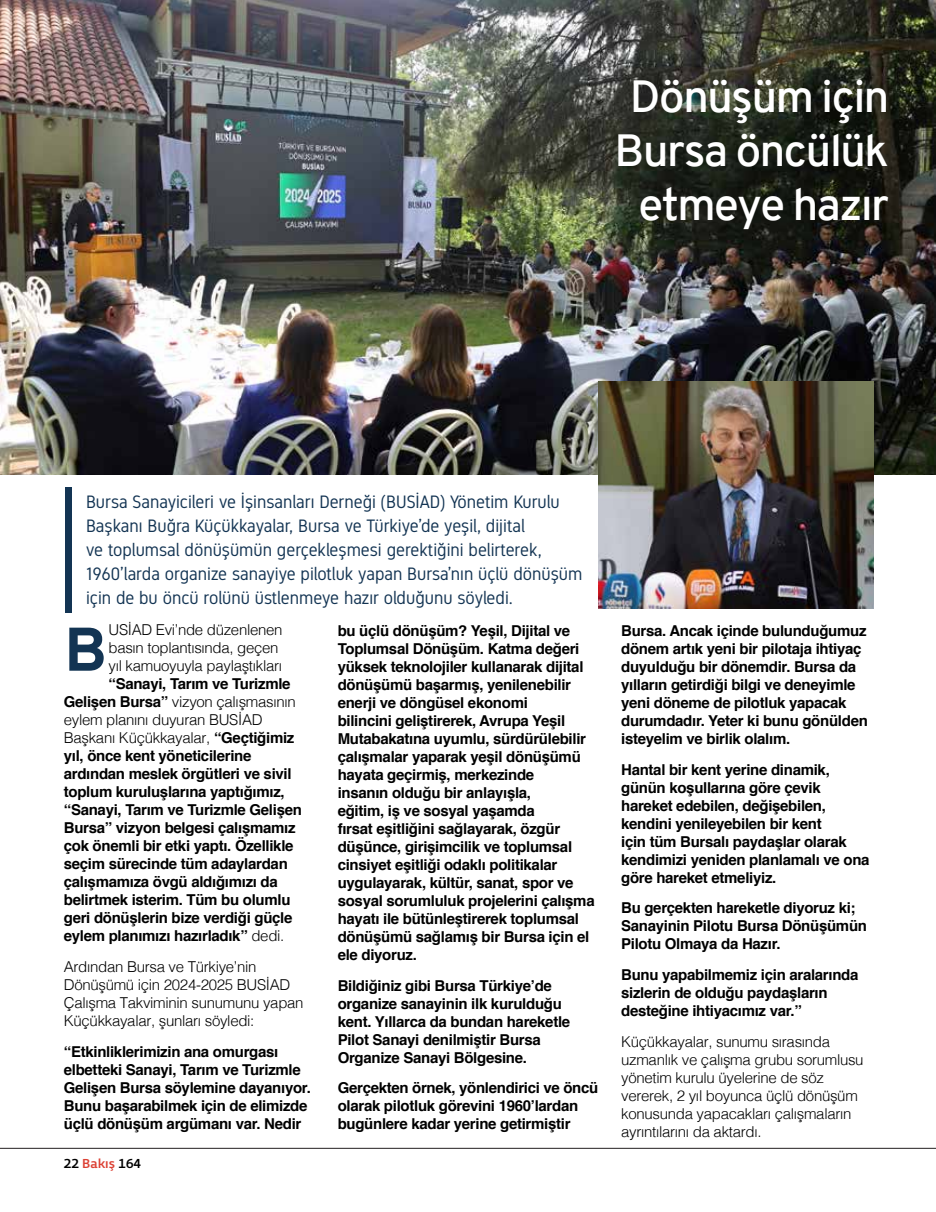
<style>
.page{position:relative;width:936px;height:1212px;background:#fff}
.page>*{position:absolute;margin:0;border:0;box-sizing:border-box;transform-origin:0 0}
.t1{font:700 61.5px "Overpass";color:#133453}
.t2{font:45px/54px "Overpass";letter-spacing:-.03em;color:#fff;text-align:center}
.t3{font:18px/24px "Gidole";color:#133453}
.t4{font:700 15px/18px "Helvetica";letter-spacing:-.02em;color:#000}
.t5{font:300 15px/18px "Helvetica";letter-spacing:-.02em;color:#000}
.t6{font:13.5px "Priva Three Pro";color:#000}
.s1{font-weight:300}
.s2{color:#dc4134}
</style>
<div class="page">
<hr style="left:0;top:1148px;width:935px;height:1px;background:#231f20">
<div style="left:66px;top:487px;width:6px;height:126px;background:#133453"></div>
<img style="left:0;top:0;width:935px;height:475px">
<img style="left:598px;top:381px;width:275px;height:227px">
<h2 class="t2" style="left:614px;top:70px;width:276px">Dönüşüm için<br>Bursa öncülük etmeye hazır</h2>
<p class="t3" style="left:86px;top:490px;width:497px">Bursa Sanayicileri ve İşinsanları Derneği (BUSİAD) Yönetim Kurulu Başkanı Buğra Küçükkayalar, Bursa ve Türkiye’de yeşil, dijital<br>ve toplumsal dönüşümün gerçekleşmesi gerektiğini belirterek, 1960’larda organize sanayiye pilotluk yapan Bursa’nın üçlü dönüşüm için de bu öncü rolünü üstlenmeye hazır olduğunu söyledi.</p>
<p class="t5" style="left:108px;top:620px;width:175px">USİAD Evi’nde düzenlenen basın toplantısında, geçen yıl kamuoyuyla paylaştıkları</p>
<p class="t4" style="left:64px;top:675px;width:239px;text-indent:45px">“Sanayi, Tarım ve Turizmle Gelişen Bursa” <span class="s1">vizyon çalışmasının eylem planını duyuran BUSİAD Başkanı Küçükkayalar,</span> “Geçtiğimiz yıl, önce kent yöneticilerine ardından meslek örgütleri ve sivil toplum kuruluşlarına yaptığımız, “Sanayi, Tarım ve Turizmle Gelişen Bursa” vizyon belgesi çalışmamız çok önemli bir etki yaptı. Özellikle seçim sürecinde tüm adaylardan çalışmamıza övgü aldığımızı da belirtmek isterim. Tüm bu olumlu geri dönüşlerin bize verdiği güçle eylem planımızı hazırladık” <span class="s1">dedi.</span></p>
<p class="t5" style="left:64px;top:957px;width:241px">Ardından Bursa ve Türkiye’nin<br>Dönüşümü için 2024-2025 BUSİAD<br>Çalışma Takviminin sunumunu yapan<br>Küçükkayalar, şunları söyledi:</p>
<p class="t4" style="left:64px;top:1043px;width:248px">“Etkinliklerimizin ana omurgası elbetteki Sanayi, Tarım ve Turizmle Gelişen Bursa söylemine dayanıyor.<br>Bunu başarabilmek için de elimizde üçlü dönüşüm argümanı var. Nedir</p>
<h1 class="t1" style="left:64px;top:611px;width:45px">B</h1>
<p class="t6" style="left:64px;top:1154px;width:79px">22 <span class="s2">Bakış</span> 164</p>
<p class="t4" style="left:338px;top:622px;width:258px">bu üçlü dönüşüm? Yeşil, Dijital ve Toplumsal Dönüşüm. Katma değeri yüksek teknolojiler kullanarak dijital dönüşümü başarmış, yenilenebilir enerji ve döngüsel ekonomi<br>bilincini geliştirerek, Avrupa Yeşil Mutabakatına uyumlu, sürdürülebilir çalışmalar yaparak yeşil dönüşümü hayata geçirmiş, merkezinde<br>insanın olduğu bir anlayışla,<br>eğitim, iş ve sosyal yaşamda<br>fırsat eşitliğini sağlayarak, özgür düşünce, girişimcilik ve toplumsal cinsiyet eşitliği odaklı politikalar uygulayarak, kültür, sanat, spor ve sosyal sorumluluk projelerini çalışma hayatı ile bütünleştirerek toplumsal dönüşümü sağlamış bir Bursa için el ele diyoruz.</p>
<p class="t4" style="left:338px;top:976px;width:234px">Bildiğiniz gibi Bursa Türkiye’de organize sanayinin ilk kurulduğu kent. Yıllarca da bundan hareketle<br>Pilot Sanayi denilmiştir Bursa<br>Organize Sanayi Bölgesine.</p>
<p class="t4" style="left:338px;top:1079px;width:262px">Gerçekten örnek, yönlendirici ve öncü olarak pilotluk görevini 1960’lardan bugünlere kadar yerine getirmiştir</p>
<p class="t4" style="left:621px;top:622px;width:248px">Bursa. Ancak içinde bulunduğumuz dönem artık yeni bir pilotaja ihtiyaç duyulduğu bir dönemdir. Bursa da yılların getirdiği bilgi ve deneyimle yeni döneme de pilotluk yapacak durumdadır. Yeter ki bunu gönülden isteyelim ve birlik olalım.</p>
<p class="t4" style="left:621px;top:760px;width:250px">Hantal bir kent yerine dinamik, günün koşullarına göre çevik hareket edebilen, değişebilen, kendini yenileyebilen bir kent<br>için tüm Bursalı paydaşlar olarak kendimizi yeniden planlamalı ve ona göre hareket etmeliyiz.</p>
<p class="t4" style="left:621px;top:899px;width:247px">Bu gerçekten hareketle diyoruz ki;<br>Sanayinin Pilotu Bursa Dönüşümün<br>Pilotu Olmaya da Hazır.</p>
<p class="t4" style="left:621px;top:966px;width:239px">Bunu yapabilmemiz için aralarında sizlerin de olduğu paydaşların desteğine ihtiyacımız var.”</p>
<p class="t5" style="left:621px;top:1031px;width:244px">Küçükkayalar, sunumu sırasında uzmanlık ve çalışma grubu sorumlusu yönetim kurulu üyelerine de söz vererek, 2 yıl boyunca üçlü dönüşüm konusunda yapacakları çalışmaların ayrıntılarını da aktardı.</p>
</div>
